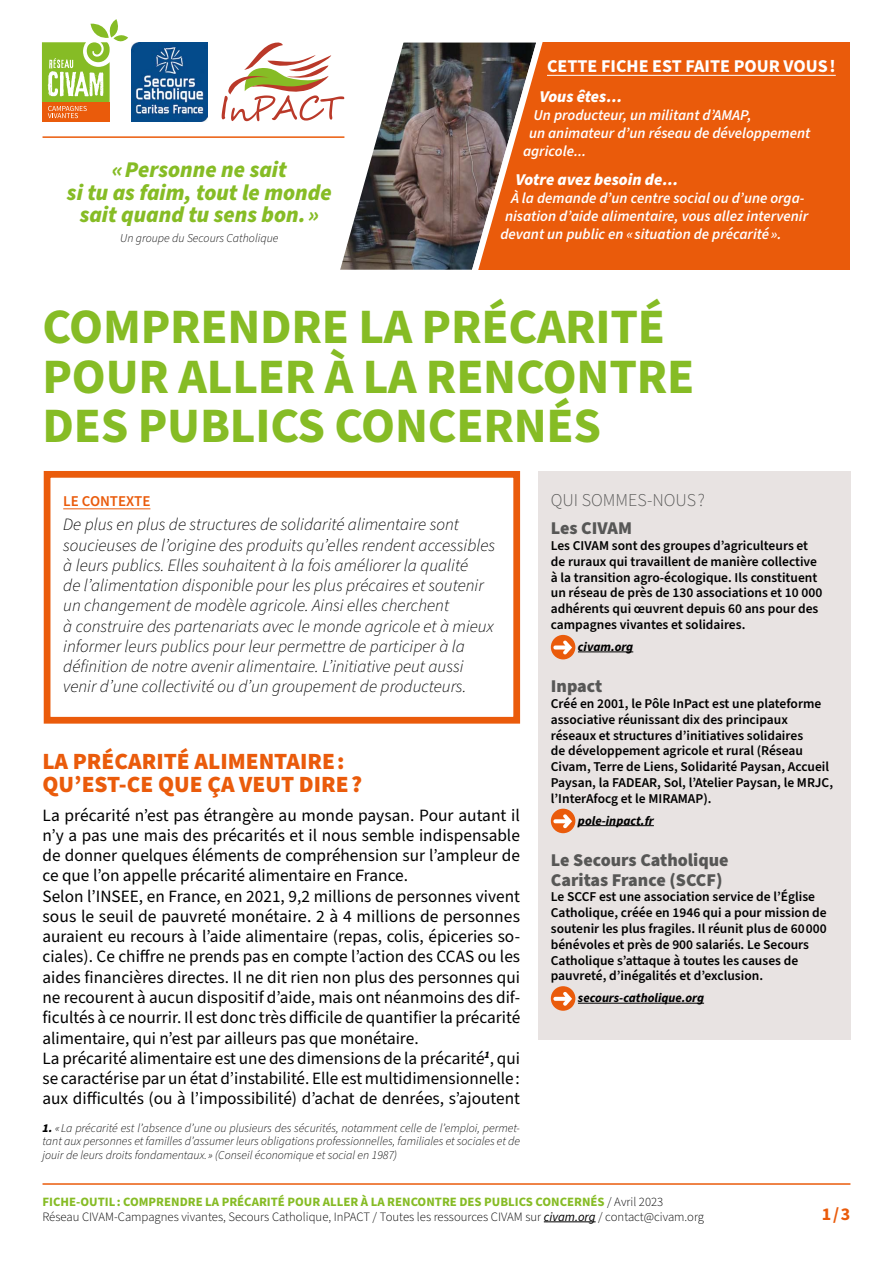
<style>
.page{position:relative;width:893px;height:1263px;background:#fff}
.page>*{position:absolute;margin:0;border:0;box-sizing:border-box;transform-origin:0 0}
.t1{font:700 49.5px/49.5px "Source Sans Pro";letter-spacing:-.005em;color:#86bc25}
.t2{font:900 23.25px/23.2px "Source Sans Pro";color:#ea5b0b}
.t3{font:italic 900 22.5px/22.5px "Source Sans Pro";color:#86bc25;text-align:center}
.t4{font:900 18px/19.5px "Source Sans Pro";color:#575756}
.t5{font:700 18px "Source Sans Pro";color:#fff}
.t6{font:300 18px "Source Sans Pro";color:#575756}
.t7{font:18px "Source Sans Variable";color:#ea5b0b}
.t8{font:17.25px/20.2px "Source Sans Pro";color:#000}
.t9{font:italic 300 17.25px/20.2px "Source Sans Pro";color:#000}
.t10{font:italic 900 16.5px "Source Sans Pro";color:#fff}
.t11{font:italic 600 15px "Source Sans Pro";color:#fff}
.t12{font:600 15px "Source Sans Pro";color:#ea5b0b}
.t13{font:600 13.5px/15.8px "Source Sans Pro";color:#000}
.t14{font:300 12.75px/15px "Source Sans Pro";color:#000}
.t15{font:italic 700 12.75px "Source Sans Pro";color:#000}
.t16{font:italic 300 12px/13.5px "Source Sans Pro";color:#000;text-align:justify}
.s1{font-weight:900}
.s2{font-weight:700;color:#86bc25}
.s3{font-weight:400;font-style:italic}
</style>
<div class="page">
<hr style="left:43px;top:1183px;width:807px;height:2px;background:#ea5b0b">
<hr style="left:544px;top:1221px;width:52px;height:1px;background:#000">
<div style="left:538px;top:471px;width:312px;height:569px;background:#e8e3e2"></div>
<hr style="left:578px;top:651px;width:55px;height:1px;background:#000">
<hr style="left:578px;top:825px;width:76px;height:1px;background:#000">
<hr style="left:578px;top:1003px;width:126px;height:1px;background:#000">
<div style="left:551px;top:635px;width:24px;height:24px;background:#ea5b0b;border-radius:50%"></div>
<svg style="left:553px;top:641px;width:19px;height:13px"></svg>
<div style="left:551px;top:809px;width:24px;height:24px;background:#ea5b0b;border-radius:50%"></div>
<svg style="left:553px;top:814px;width:19px;height:14px"></svg>
<div style="left:551px;top:986px;width:24px;height:25px;background:#ea5b0b;border-radius:50%"></div>
<svg style="left:553px;top:992px;width:19px;height:14px"></svg>
<div style="left:437px;top:43px;width:413px;height:227px;background:#ea5b0b"></div>
<hr style="left:547px;top:75px;width:289px;height:1px;background:#fff">
<svg style="left:404px;top:42px;width:144px;height:228px"></svg>
<svg style="left:131px;top:42px;width:273px;height:228px"></svg>
<div style="left:42px;top:103px;width:68px;height:19px;background:#ea5b0b"></div>
<svg style="left:42px;top:19px;width:86px;height:99px"></svg>
<hr style="left:63px;top:508px;width:87px;height:1px;background:#ea5b0b">
<div style="left:44px;top:471px;width:476px;height:253px;border:7px solid #ea5b0b"></div>
<hr style="left:43px;top:136px;width:301px;height:2px;background:#ea5b0b">
<img style="left:132px;top:43px;width:76px;height:78px">
<svg style="left:222px;top:42px;width:122px;height:79px"></svg>
<h3 class="t3" style="left:67px;top:159px;width:266px">« Personne ne sait<br>si tu as faim, tout le monde sait quand tu sens bon. »</h3>
<p class="t16" style="left:120px;top:232px;width:160px">Un groupe du Secours Catholique</p>
<p class="t5" style="left:547px;top:53px;width:290px">CETTE FICHE EST FAITE POUR VOUS !</p>
<p class="t10" style="left:539px;top:85px;width:84px">Vous êtes…</p>
<p class="t11" style="left:533px;top:105px;width:219px">Un producteur, un militant d’AMAP,</p>
<p class="t11" style="left:529px;top:123px;width:283px">un animateur d’un réseau de développement</p>
<p class="t11" style="left:523px;top:141px;width:65px">agricole...</p>
<p class="t10" style="left:515px;top:168px;width:164px">Votre avez besoin de…</p>
<p class="t11" style="left:511px;top:188px;width:295px">À la demande d’un centre social ou d’une orga-</p>
<p class="t11" style="left:505px;top:206px;width:305px">nisation d’aide alimentaire, vous allez intervenir</p>
<p class="t11" style="left:500px;top:224px;width:282px">devant un public en « situation de précarité ».</p>
<h1 class="t1" style="left:43px;top:303px;width:653px">COMPRENDRE LA PRÉCARITÉ<br>POUR ALLER À LA RENCONTRE<br>DES PUBLICS CONCERNÉS</h1>
<p class="t12" style="left:63px;top:491px;width:89px">LE CONTEXTE</p>
<p class="t9" style="left:63px;top:515px;width:434px">De plus en plus de structures de solidarité alimentaire sont soucieuses de l’origine des produits qu’elles rendent accessibles à leurs publics. Elles souhaitent à la fois améliorer la qualité<br>de l’alimentation disponible pour les plus précaires et soutenir un changement de modèle agricole. Ainsi elles cherchent<br>à construire des partenariats avec le monde agricole et à mieux informer leurs publics pour leur permettre de participer à la définition de notre avenir alimentaire. L’initiative peut aussi venir d’une collectivité ou d’un groupement de producteurs.</p>
<h2 class="t2" style="left:43px;top:750px;width:321px">LA PRÉCARITÉ ALIMENTAIRE :<br>QU’EST-CE QUE ÇA VEUT DIRE ?</h2>
<p class="t8" style="left:43px;top:805px;width:479px">La précarité n’est pas étrangère au monde paysan. Pour autant il n’y a pas une mais des précarités et il nous semble indispensable de donner quelques éléments de compréhension sur l’ampleur de ce que l’on appelle précarité alimentaire en France.<br>Selon l’INSEE, en France, en 2021, 9,2 millions de personnes vivent sous le seuil de pauvreté monétaire. 2 à 4 millions de personnes auraient eu recours à l’aide alimentaire (repas, colis, épiceries so&shy;ciales). Ce chiffre ne prends pas en compte l’action des CCAS ou les aides financières directes. Il ne dit rien non plus des personnes qui ne recourent à aucun dispositif d’aide, mais ont néanmoins des dif&shy;ficultés à ce nourrir. Il est donc très difficile de quantifier la précarité alimentaire, qui n’est par ailleurs pas que monétaire.<br>La précarité alimentaire est une des dimensions de la précarité<sup>1</sup>, qui se caractérise par un état d’instabilité. Elle est multidimensionnelle : aux difficultés (ou à l’impossibilité) d’achat de denrées, s’ajoutent</p>
<p class="t16" style="left:43px;top:1121px;width:479px"><span class="s1">1.</span> « La précarité est l’absence d’une ou plusieurs des sécurités, notamment celle de l’emploi, permet&shy;tant aux personnes et familles d’assumer leurs obligations professionnelles, familiales et sociales et de jouir de leurs droits fondamentaux. » (Conseil économique et social en 1987)</p>
<p class="t6" style="left:551px;top:488px;width:156px">QUI SOMMES-NOUS ?</p>
<p class="t4" style="left:551px;top:519px;width:83px">Les CIVAM</p>
<p class="t13" style="left:551px;top:538px;width:273px">Les CIVAM sont des groupes d’agriculteurs et de ruraux qui travaillent de manière collective à la transition agro-écologique. Ils constituent un réseau de près de 130 associations et 10 000 adhérents qui œuvrent depuis 60 ans pour des campagnes vivantes et solidaires.</p>
<p class="t15" style="left:578px;top:638px;width:57px">civam.org</p>
<p class="t4" style="left:551px;top:677px;width:53px">Inpact</p>
<p class="t13" style="left:551px;top:696px;width:284px">Créé en 2001, le Pôle InPact est une plateforme associative réunissant dix des principaux réseaux et structures d’initiatives solidaires<br>de développement agricole et rural (Réseau Civam, Terre de Liens, Solidarité Paysan, Accueil Paysan, la FADEAR, Sol, l’Atelier Paysan, le MRJC, l’InterAfocg et le MIRAMAP).</p>
<p class="t15" style="left:578px;top:812px;width:77px">pole-inpact.fr</p>
<p class="t4" style="left:551px;top:851px;width:179px">Le Secours Catholique<br>Caritas France (SCCF)</p>
<p class="t13" style="left:551px;top:889px;width:277px">Le SCCF est une association service de l’Église Catholique, créée en 1946 qui a pour mission de soutenir les plus fragiles. Il réunit plus de 60 000 bénévoles et près de 900 salariés. Le Secours Catholique s’attaque à toutes les causes de pauvreté, d’inégalités et d’exclusion.</p>
<p class="t15" style="left:578px;top:989px;width:128px">secours-catholique.org</p>
<p class="t14" style="left:43px;top:1194px;width:663px"><span class="s2">FICHE-OUTIL : COMPRENDRE LA PRÉCARITÉ POUR ALLER À LA RENCONTRE DES PUBLICS CONCERNÉS</span> / Avril 2023<br>Réseau CIVAM-Campagnes vivantes, Secours Catholique, InPACT / Toutes les ressources CIVAM sur <span class="s3">civam.org</span> / contact@civam.org</p>
<p class="t7" style="left:822px;top:1203px;width:30px">1 / 3</p>
</div>
